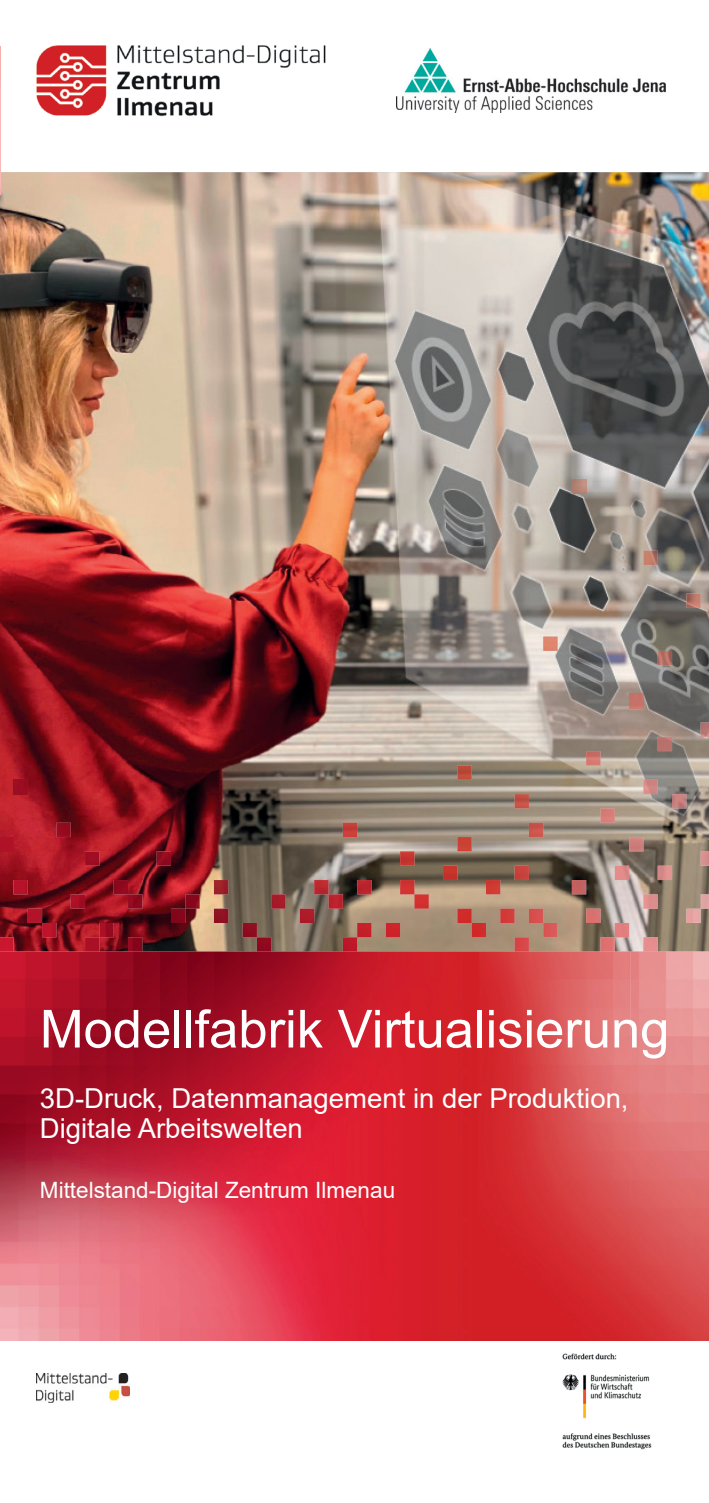
<style>
.page{position:relative;width:709px;height:1503px;background:#fff}
.page>*{position:absolute;margin:0;border:0;box-sizing:border-box;transform-origin:0 0}
.t1{font:52.5px "Arial";color:#fff}
.t2{font:27.5px/30px "Arial";color:#fff}
.t3{font:22.5px "Arial";color:#fff}
</style>
<div class="page">
<img style="left:0;top:172px;width:709px;height:1169px">
<img style="left:572px;top:479px;width:14px;height:14px">
<img style="left:643px;top:550px;width:57px;height:58px">
<img style="left:543px;top:636px;width:129px;height:29px">
<img style="left:629px;top:694px;width:14px;height:14px">
<img style="left:457px;top:722px;width:252px;height:57px">
<img style="left:13px;top:779px;width:15px;height:15px">
<img style="left:514px;top:779px;width:172px;height:43px">
<img style="left:56px;top:822px;width:587px;height:29px">
<img style="left:0;top:837px;width:13px;height:14px">
<img style="left:85px;top:851px;width:624px;height:14px">
<img style="left:13px;top:865px;width:573px;height:43px">
<img style="left:615px;top:865px;width:57px;height:15px">
<img style="left:28px;top:894px;width:572px;height:29px">
<img style="left:643px;top:894px;width:66px;height:29px">
<img style="left:0;top:923px;width:657px;height:28px">
<img style="left:0;top:46px;width:1px;height:149px">
<img style="left:36px;top:45px;width:290px;height:72px">
<img style="left:36px;top:1373px;width:94px;height:29px">
<img style="left:396px;top:48px;width:269px;height:65px">
<img style="left:562px;top:1353px;width:90px;height:97px">
<h1 class="t1" style="left:40px;top:992px;width:631px">Modellfabrik Virtualisierung</h1>
<p class="t2" style="left:40px;top:1082px;width:590px">3D-Druck, Datenmanagement in der Produktion,<br>Digitale Arbeitswelten</p>
<p class="t3" style="left:40px;top:1174px;width:357px">Mittelstand-Digital Zentrum Ilmenau</p>
</div>
